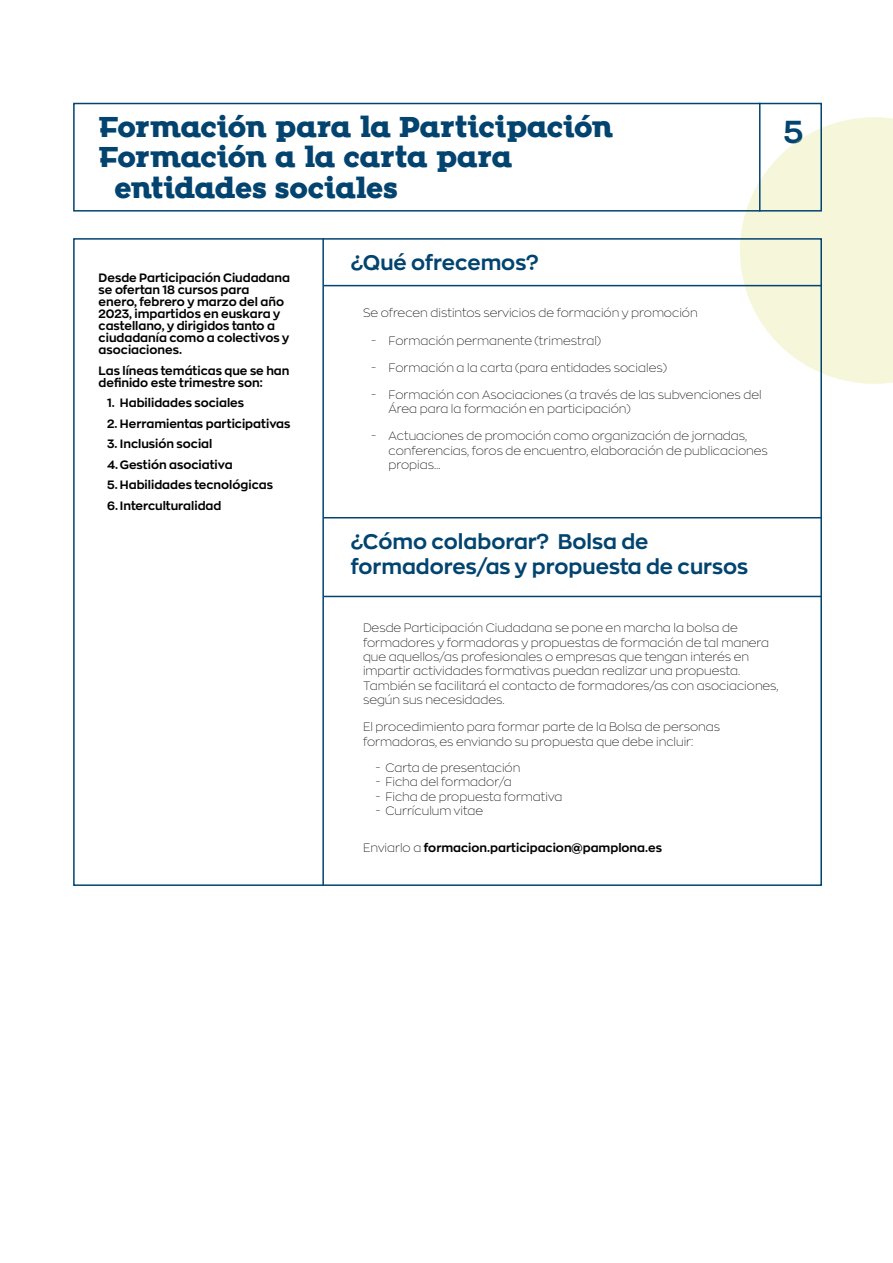
<style>
.page{position:relative;width:893px;height:1263px;background:#fff}
.page>*{position:absolute;margin:0;border:0;box-sizing:border-box;transform-origin:0 0}
.t1{font:700 31.5px "Zona Pro";color:#02446f}
.t2{font:900 28.5px/30.8px "Zona Black Slab";letter-spacing:-.03em;color:#02446f}
.t3{font:700 21px/25.2px "Zona Pro";color:#02446f}
.t4{font:200 12px/14.4px "Zona Pro";color:#000}
.t5{font:700 12px/12px "Zona Pro";color:#000}
.s1{font-weight:200}
</style>
<div class="page">
<svg style="left:740px;top:117px;width:153px;height:267px"></svg>
<div style="left:73px;top:103px;width:749px;height:109px;border:2px solid #02446f"></div>
<hr style="left:759px;top:103px;width:1px;height:109px;background:#02446f">
<hr style="left:322px;top:238px;width:2px;height:648px;background:#02446f">
<hr style="left:324px;top:517px;width:498px;height:1px;background:#02446f">
<hr style="left:324px;top:285px;width:498px;height:1px;background:#02446f">
<hr style="left:324px;top:596px;width:498px;height:1px;background:#02446f">
<h2 class="t2" style="left:99px;top:111px;width:517px">Formación para la Participación</h2>
<h1 class="t1" style="left:783px;top:112px;width:21px">5</h1>
<h2 class="t2" style="left:114px;top:141px;width:400px;text-indent:-16px">Formación a la carta para entidades sociales</h2>
<p class="t5" style="left:99px;top:272px;width:193px">Desde Participación Ciudadana se ofertan 18 cursos para enero, febrero y marzo del año<br>2023, impartidos en euskara y castellano, y dirigidos tanto a ciudadanía como a colectivos y asociaciones.</p>
<p class="t5" style="left:99px;top:364px;width:192px">Las líneas temáticas que se han definido este trimestre son:</p>
<p class="t5" style="left:107px;top:397px;width:138px">1. Habilidades sociales</p>
<p class="t5" style="left:107px;top:418px;width:185px">2. Herramientas participativas</p>
<p class="t5" style="left:107px;top:434px;width:127px;line-height:20.5px">3. Inclusión social<br>4.Gestión asociativa</p>
<p class="t5" style="left:107px;top:475px;width:167px;line-height:20.5px">5. Habilidades tecnológicas<br>6.Interculturalidad</p>
<h3 class="t3" style="left:351px;top:250px;width:189px">¿Qué ofrecemos?</h3>
<p class="t4" style="left:363px;top:306px;width:336px">Se ofrecen distintos servicios de formación y promoción</p>
<p class="t4" style="left:371px;top:333px;width:231px">- Formación permanente (trimestral)</p>
<p class="t4" style="left:371px;top:360px;width:297px">- Formación a la carta (para entidades sociales)</p>
<p class="t4" style="left:388px;top:387px;width:375px;text-indent:-17px">- Formación con Asociaciones (a través de las subvenciones del<br>Área para la formación en participación)</p>
<p class="t4" style="left:388px;top:429px;width:381px;text-indent:-17px">- Actuaciones de promoción como organización de jornadas, conferencias, foros de encuentro, elaboración de publicaciones propias…</p>
<h3 class="t3" style="left:351px;top:528px;width:399px">¿Cómo colaborar? Bolsa de formadores/as y propuesta de cursos</h3>
<p class="t4" style="left:363px;top:620px;width:417px">Desde Participación Ciudadana se pone en marcha la bolsa de formadores y formadoras y propuestas de formación de tal manera que aquellos/as profesionales o empresas que tengan interés en impartir actividades formativas puedan realizar una propuesta.<br>También se facilitará el contacto de formadores/as con asociaciones, según sus necesidades.</p>
<p class="t4" style="left:363px;top:720px;width:359px">El procedimiento para formar parte de la Bolsa de personas formadoras, es enviando su propuesta que debe incluir:</p>
<p class="t4" style="left:376px;top:760px;width:146px">- Carta de presentación</p>
<p class="t4" style="left:376px;top:775px;width:138px">- Ficha del formador/a</p>
<p class="t4" style="left:376px;top:789px;width:188px">- Ficha de propuesta formativa</p>
<p class="t4" style="left:376px;top:803px;width:109px">- Currículum vitae</p>
<p class="t5" style="left:363px;top:842px;width:300px"><span class="s1">Enviarlo a</span> formacion.participacion@pamplona.es</p>
</div>
